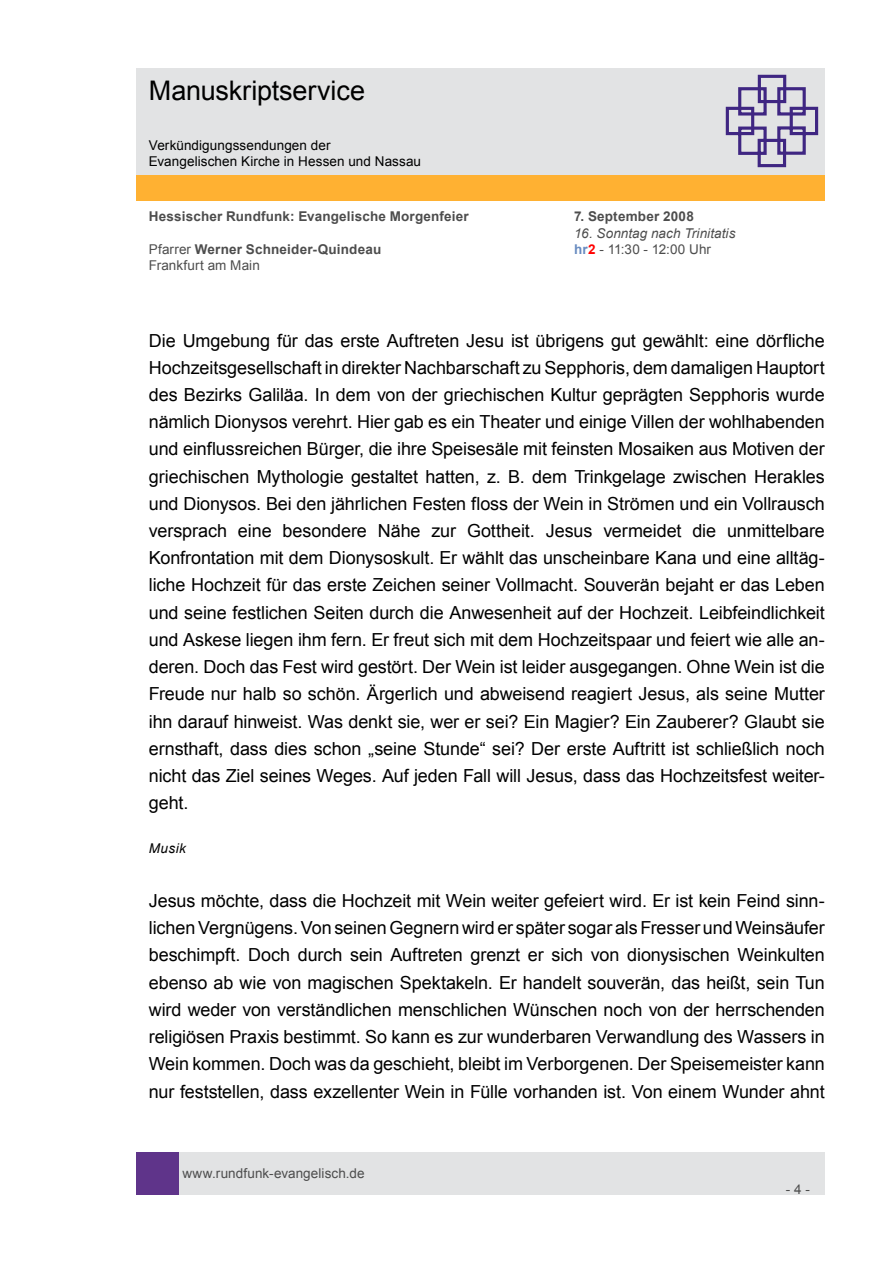
<style>
.page{position:relative;width:893px;height:1263px;background:#fff}
.page>*{position:absolute;margin:0;border:0;box-sizing:border-box;transform-origin:0 0}
.t1{font:27px "Arial";letter-spacing:-.005em;color:#000}
.t2{font:18px/27.2px "Arial";letter-spacing:-.005em;color:#000;text-align:justify}
.t3{font:700 13.5px "Arial";letter-spacing:.015em;color:#4d4d4d}
.t4{font:13.5px "Arial";letter-spacing:.005em;color:#4d4d4d}
.t5{font:13.5px/16.2px "Arial";letter-spacing:.005em;color:#000}
.t6{font:italic 13.5px "Arial";letter-spacing:.005em;color:#4d4d4d}
.t7{font:italic 13.5px "Arial";letter-spacing:.035em;color:#000}
.s1{font-weight:400}
.s2{font-weight:700;color:#688bc0}
.s3{font-weight:700;color:#f00}
</style>
<div class="page">
<div style="left:179px;top:1152px;width:646px;height:43px;background:#e2e3e4"></div>
<div style="left:136px;top:1152px;width:43px;height:43px;background:#5f348a"></div>
<div style="left:136px;top:175px;width:689px;height:26px;background:#ffb132"></div>
<div style="left:136px;top:68px;width:689px;height:106px;background:#e2e3e4"></div>
<svg style="left:725px;top:74px;width:94px;height:94px"></svg>
<h1 class="t1" style="left:149px;top:73px;width:218px">Manuskriptservice</h1>
<p class="t5" style="left:149px;top:137px;width:274px">Verkündigungssendungen der<br>Evangelischen Kirche in Hessen und Nassau</p>
<p class="t3" style="left:149px;top:208px;width:322px">Hessischer Rundfunk: Evangelische Morgenfeier</p>
<p class="t3" style="left:574px;top:208px;width:121px">7. September 2008</p>
<p class="t6" style="left:574px;top:224px;width:163px">16. Sonntag nach Trinitatis</p>
<p class="t3" style="left:149px;top:240px;width:234px"><span class="s1">Pfarrer</span> Werner Schneider-Quindeau</p>
<p class="t4" style="left:574px;top:240px;width:139px"><span class="s2">hr</span><span class="s3">2</span> - 11:30 - 12:00 Uhr</p>
<p class="t4" style="left:149px;top:256px;width:113px">Frankfurt am Main</p>
<p class="t2" style="left:149px;top:327px;width:678px">Die Umgebung für das erste Auftreten Jesu ist übrigens gut gewählt: eine dörfliche Hochzeitsgesellschaft in direkter Nachbarschaft zu Sepphoris, dem damaligen Hauptort des Bezirks Galiläa. In dem von der griechischen Kultur geprägten Sepphoris wurde nämlich Dionysos verehrt. Hier gab es ein Theater und einige Villen der wohlhabenden und einflussreichen Bürger, die ihre Speisesäle mit feinsten Mosaiken aus Motiven der griechischen Mythologie gestaltet hatten, z. B. dem Trinkgelage zwischen Herakles und Dionysos. Bei den jährlichen Festen floss der Wein in Strömen und ein Vollrausch versprach eine besondere Nähe zur Gottheit. Jesus vermeidet die unmittelbare Konfrontation mit dem Dionysoskult. Er wählt das unscheinbare Kana und eine alltäg&shy;liche Hochzeit für das erste Zeichen seiner Vollmacht. Souverän bejaht er das Leben und seine festlichen Seiten durch die Anwesenheit auf der Hochzeit. Leibfeindlichkeit und Askese liegen ihm fern. Er freut sich mit dem Hochzeitspaar und feiert wie alle an&shy;deren. Doch das Fest wird gestört. Der Wein ist leider ausgegangen. Ohne Wein ist die Freude nur halb so schön. Ärgerlich und abweisend reagiert Jesus, als seine Mutter ihn darauf hinweist. Was denkt sie, wer er sei? Ein Magier? Ein Zauberer? Glaubt sie ernsthaft, dass dies schon „seine Stunde“ sei? Der erste Auftritt ist schließlich noch nicht das Ziel seines Weges. Auf jeden Fall will Jesus, dass das Hochzeitsfest weiter&shy;geht.</p>
<p class="t7" style="left:149px;top:839px;width:39px">Musik</p>
<p class="t2" style="left:149px;top:887px;width:678px">Jesus möchte, dass die Hochzeit mit Wein weiter gefeiert wird. Er ist kein Feind sinn&shy;lichen Vergnügens. Von seinen Gegnern wird er später sogar als Fresser und Weinsäufer beschimpft. Doch durch sein Auftreten grenzt er sich von dionysischen Weinkulten ebenso ab wie von magischen Spektakeln. Er handelt souverän, das heißt, sein Tun wird weder von verständlichen menschlichen Wünschen noch von der herrschenden religiösen Praxis bestimmt. So kann es zur wunderbaren Verwandlung des Wassers in Wein kommen. Doch was da geschieht, bleibt im Verborgenen. Der Speisemeister kann nur feststellen, dass exzellenter Wein in Fülle vorhanden ist. Von einem Wunder ahnt</p>
<p class="t4" style="left:182px;top:1164px;width:184px">www.rundfunk-evangelisch.de</p>
<p class="t4" style="left:786px;top:1180px;width:26px">- 4 -</p>
</div>
